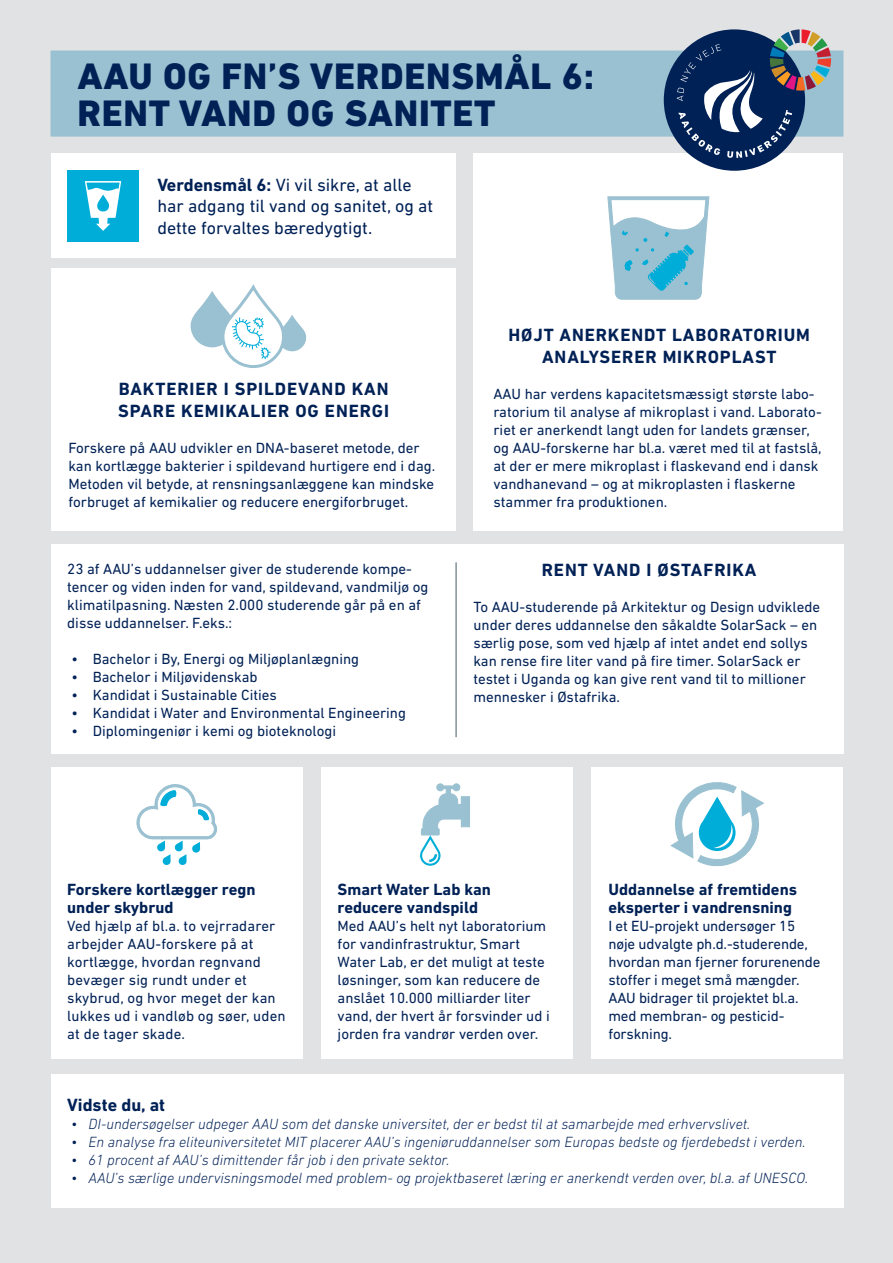
<style>
.page{position:relative;width:893px;height:1263px;background:#e1e2e4}
.page>*{position:absolute;margin:0;border:0;box-sizing:border-box;transform-origin:0 0}
.t1{font:800 37.5px/37.5px "DIN Next LT Pro";letter-spacing:.02em;color:#002156}
.t2{font:700 18px/21.6px "DIN Next LT Pro";letter-spacing:.05em;color:#002156;text-align:center}
.t3{font:18px/21.6px "DIN Next LT Pro";color:#002156}
.t4{font:700 18px "DIN Next LT Pro";color:#002156}
.t5{font:700 16.5px/18px "DIN Next LT Pro";color:#002156}
.t6{font:15px/18px "DIN Next LT Pro";color:#002156}
.t7{font:italic 300 15px "DIN Next LT Pro";color:#002156}
.s1{font-weight:700}
</style>
<div class="page">
<div style="left:52px;top:544px;width:790px;height:209px;background:#fff"></div>
<div style="left:52px;top:1074px;width:790px;height:134px;background:#fff"></div>
<div style="left:51px;top:767px;width:251px;height:292px;background:#fff"></div>
<div style="left:321px;top:767px;width:252px;height:292px;background:#fff"></div>
<div style="left:592px;top:767px;width:251px;height:292px;background:#fff"></div>
<div style="left:51px;top:51px;width:792px;height:85px;background:#9ac1d1"></div>
<div style="left:51px;top:268px;width:405px;height:262px;background:#fff"></div>
<div style="left:51px;top:153px;width:405px;height:105px;background:#fff"></div>
<div style="left:474px;top:153px;width:369px;height:377px;background:#fff"></div>
<svg style="left:608px;top:197px;width:101px;height:102px"></svg>
<svg style="left:420px;top:784px;width:50px;height:82px"></svg>
<svg style="left:671px;top:782px;width:93px;height:84px"></svg>
<div style="left:664px;top:29px;width:141px;height:142px;background:#002156;border-radius:50%"></div>
<hr style="left:456px;top:562px;width:1px;height:175px;background:#425a69">
<div style="left:67px;top:170px;width:72px;height:72px;background:#00add9"></div>
<svg style="left:85px;top:181px;width:36px;height:50px"></svg>
<svg style="left:137px;top:784px;width:80px;height:81px"></svg>
<svg style="left:191px;top:284px;width:116px;height:84px"></svg>
<svg style="left:677px;top:29px;width:154px;height:129px"></svg>
<p class="t1" style="left:77px;top:57px;width:518px">AAU OG FN’S VERDENSMÅL 6:<br>RENT VAND OG SANITET</p>
<p class="t3" style="left:157px;top:174px;width:277px"><span class="s1">Verdensmål 6:</span> Vi vil sikre, at alle har adgang til vand og sanitet, og at dette forvaltes bæredygtigt.</p>
<p class="t2" style="left:119px;top:378px;width:271px">BAKTERIER I SPILDEVAND KAN</p>
<p class="t2" style="left:118px;top:400px;width:272px">SPARE KEMIKALIER OG ENERGI</p>
<p class="t6" style="left:68px;top:438px;width:368px">Forskere på AAU udvikler en DNA-baseret metode, der kan kortlægge bakterier i spildevand hurtigere end i dag.<br>Metoden vil betyde, at rensningsanlæggene kan mindske forbruget af kemikalier og reducere energiforbruget.</p>
<p class="t6" style="left:67px;top:559px;width:363px">23 af AAU’s uddannelser giver de studerende kompe&shy;tencer og viden inden for vand, spildevand, vandmiljø og klimatilpasning. Næsten 2.000 studerende går på en af disse uddannelser. F.eks.:</p>
<p class="t6" style="left:71px;top:649px;width:289px">• Bachelor i By, Energi og Miljøplanlægning</p>
<p class="t6" style="left:71px;top:667px;width:188px">• Bachelor i Miljøvidenskab</p>
<p class="t6" style="left:71px;top:685px;width:207px">• Kandidat i Sustainable Cities</p>
<p class="t6" style="left:71px;top:703px;width:336px">• Kandidat i Water and Environmental Engineering</p>
<p class="t6" style="left:71px;top:721px;width:266px">• Diplomingeniør i kemi og bioteknologi</p>
<p class="t2" style="left:508px;top:324px;width:303px">HØJT ANERKENDT LABORATORIUM<br>ANALYSERER MIKROPLAST</p>
<p class="t6" style="left:493px;top:384px;width:330px">AAU har verdens kapacitetsmæssigt største labo&shy;ratorium til analyse af mikroplast i vand. Laborato&shy;riet er anerkendt langt uden for landets grænser, og AAU-forskerne har bl.a. været med til at fastslå, at der er mere mikroplast i flaskevand end i dansk vandhanevand – og at mikroplasten i flaskerne stammer fra produktionen.</p>
<p class="t2" style="left:542px;top:559px;width:216px">RENT VAND I ØSTAFRIKA</p>
<p class="t6" style="left:473px;top:598px;width:348px">To AAU-studerende på Arkitektur og Design udviklede under deres uddannelse den såkaldte SolarSack – en særlig pose, som ved hjælp af intet andet end sollys kan rense fire liter vand på fire timer. SolarSack er testet i Uganda og kan give rent vand til to millioner mennesker i Østafrika.</p>
<p class="t5" style="left:67px;top:880px;width:190px">Forskere kortlægger regn under skybrud</p>
<p class="t6" style="left:67px;top:917px;width:220px">Ved hjælp af bl.a. to vejrradarer arbejder AAU-forskere på at kortlægge, hvordan regnvand bevæger sig rundt under et skybrud, og hvor meget der kan lukkes ud i vandløb og søer, uden at de tager skade.</p>
<p class="t5" style="left:338px;top:880px;width:155px">Smart Water Lab kan reducere vandspild</p>
<p class="t6" style="left:338px;top:917px;width:214px">Med AAU’s helt nyt laboratorium for vandinfrastruktur, Smart<br>Water Lab, er det muligt at teste løsninger, som kan reducere de anslået 10.000 milliarder liter vand, der hvert år forsvinder ud i jorden fra vandrør verden over.</p>
<p class="t5" style="left:608px;top:880px;width:190px">Uddannelse af fremtidens eksperter i vandrensning</p>
<p class="t6" style="left:608px;top:917px;width:214px">I et EU-projekt undersøger 15 nøje udvalgte ph.d.-studerende, hvordan man fjerner forurenende stoffer i meget små mængder.<br>AAU bidrager til projektet bl.a. med membran- og pesticid&shy;forskning.</p>
<p class="t4" style="left:67px;top:1094px;width:99px">Vidste du, at</p>
<p class="t7" style="left:71px;top:1115px;width:680px">• DI-undersøgelser udpeger AAU som det danske universitet, der er bedst til at samarbejde med erhvervslivet.</p>
<p class="t7" style="left:71px;top:1133px;width:736px">• En analyse fra eliteuniversitetet MIT placerer AAU’s ingeniøruddannelser som Europas bedste og fjerdebedst i verden.</p>
<p class="t7" style="left:71px;top:1151px;width:379px">• 61 procent af AAU’s dimittender får job i den private sektor.</p>
<p class="t7" style="left:71px;top:1169px;width:738px">• AAU’s særlige undervisningsmodel med problem- og projektbaseret læring er anerkendt verden over, bl.a. af UNESCO.</p>
</div>
